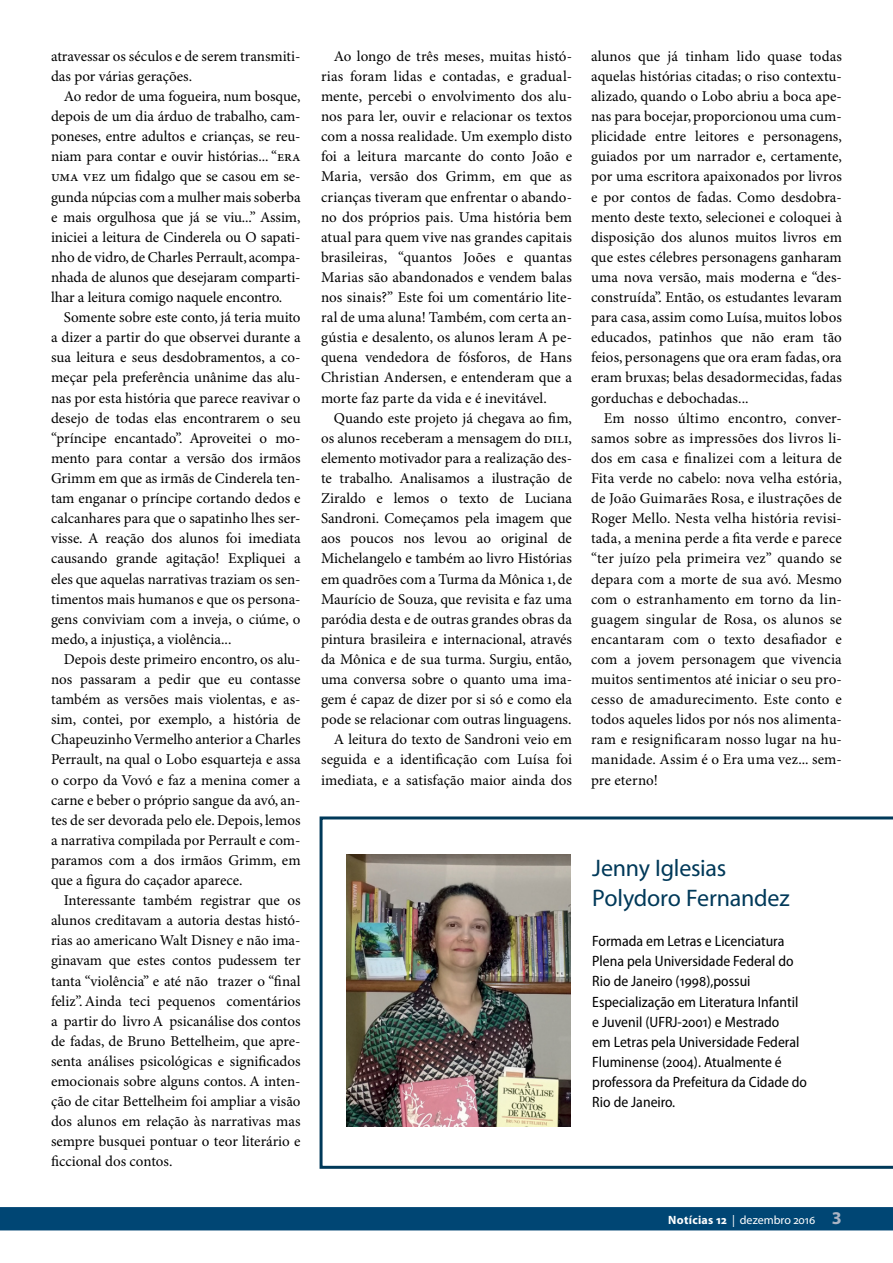
<style>
.page{position:relative;width:893px;height:1263px;background:#fff}
.page>*{position:absolute;margin:0;border:0;box-sizing:border-box;transform-origin:0 0}
.t1{font:24px/30.2px "Myriad Pro";letter-spacing:-.01em;color:#003959}
.t2{font:15px/20.1px "Minion Pro";color:#000;text-align:justify}
.t3{font:semi-condensed 15px/20.1px "Myriad Pro";color:#000}
.t4{font:12px "Myriad Pro";letter-spacing:-.005em;color:#fff}
.s1{font-weight:700}
.s2{font-weight:700;font-size:18px;color:#abb3c3}
</style>
<div class="page">
<div style="left:0;top:1207px;width:893px;height:23px;background:#004674"></div>
<img style="left:320px;top:816px;width:573px;height:353px">
<p class="t2" style="left:51px;top:47px;width:251px">atravessar os séculos e de serem transmiti&shy;das por várias gerações.</p>
<p class="t2" style="left:51px;top:87px;width:251px;text-indent:13px">Ao redor de uma fogueira, num bosque, depois de um dia árduo de trabalho, cam&shy;poneses, entre adultos e crianças, se reu&shy;niam para contar e ouvir histórias... “ERA UMA VEZ um fidalgo que se casou em se&shy;gunda núpcias com a mulher mais soberba e mais orgulhosa que já se viu...” Assim, iniciei a leitura de Cinderela ou O sapati&shy;nho de vidro, de Charles Perrault, acompa&shy;nhada de alunos que desejaram comparti&shy;lhar a leitura comigo naquele encontro.</p>
<p class="t2" style="left:51px;top:308px;width:251px;text-indent:13px">Somente sobre este conto, já teria muito a dizer a partir do que observei durante a sua leitura e seus desdobramentos, a co&shy;meçar pela preferência unânime das alu&shy;nas por esta história que parece reavivar o desejo de todas elas encontrarem o seu “príncipe encantado”. Aproveitei o mo&shy;mento para contar a versão dos irmãos Grimm em que as irmãs de Cinderela ten&shy;tam enganar o príncipe cortando dedos e calcanhares para que o sapatinho lhes ser&shy;visse. A reação dos alunos foi imediata causando grande agitação! Expliquei a eles que aquelas narrativas traziam os sen&shy;timentos mais humanos e que os persona&shy;gens conviviam com a inveja, o ciúme, o medo, a injustiça, a violência...</p>
<p class="t2" style="left:51px;top:650px;width:251px;text-indent:13px">Depois deste primeiro encontro, os alu&shy;nos passaram a pedir que eu contasse também as versões mais violentas, e as&shy;sim, contei, por exemplo, a história de Chapeuzinho Vermelho anterior a Charles Perrault, na qual o Lobo esquarteja e assa o corpo da Vovó e faz a menina comer a carne e beber o próprio sangue da avó, an&shy;tes de ser devorada pelo ele. Depois, lemos a narrativa compilada por Perrault e com&shy;paramos com a dos irmãos Grimm, em que a figura do caçador aparece.</p>
<p class="t2" style="left:51px;top:891px;width:251px;text-indent:13px">Interessante também registrar que os alunos creditavam a autoria destas histó&shy;rias ao americano Walt Disney e não ima&shy;ginavam que estes contos pudessem ter tanta “violência” e até não trazer o “final feliz”. Ainda teci pequenos comentários a partir do livro A psicanálise dos contos de fadas, de Bruno Bettelheim, que apre&shy;senta análises psicológicas e significados emocionais sobre alguns contos. A inten&shy;ção de citar Bettelheim foi ampliar a visão dos alunos em relação às narrativas mas sempre busquei pontuar o teor literário e ficcional dos contos.</p>
<p class="t2" style="left:321px;top:47px;width:253px;text-indent:13px">Ao longo de três meses, muitas histó&shy;rias foram lidas e contadas, e gradual&shy;mente, percebi o envolvimento dos alu&shy;nos para ler, ouvir e relacionar os textos com a nossa realidade. Um exemplo disto foi a leitura marcante do conto João e Maria, versão dos Grimm, em que as crianças tiveram que enfrentar o abando&shy;no dos próprios pais. Uma história bem atual para quem vive nas grandes capitais brasileiras, “quantos Joões e quantas Marias são abandonados e vendem balas nos sinais?” Este foi um comentário lite&shy;ral de uma aluna! Também, com certa an&shy;gústia e desalento, os alunos leram A pe&shy;quena vendedora de fósforos, de Hans Christian Andersen, e entenderam que a morte faz parte da vida e é inevitável.</p>
<p class="t2" style="left:321px;top:408px;width:253px;text-align:right">Quando este projeto já chegava ao fim, os alunos receberam a mensagem do DILI, elemento motivador para a realização des&shy;te trabalho. Analisamos a ilustração de Ziraldo e lemos o texto de Luciana Sandroni. Começamos pela imagem que aos poucos nos levou ao original de Michelangelo e também ao livro Histórias em quadrões com a Turma da Mônica 1, de Maurício de Souza, que revisita e faz uma paródia desta e de outras grandes obras da pintura brasileira e internacional, através da Mônica e de sua turma. Surgiu, então, uma conversa sobre o quanto uma ima&shy;gem é capaz de dizer por si só e como ela pode se relacionar com outras linguagens.<br>A leitura do texto de Sandroni veio em seguida e a identificação com Luísa foi imediata, e a satisfação maior ainda dos</p>
<p class="t2" style="left:591px;top:47px;width:252px">alunos que já tinham lido quase todas aquelas histórias citadas; o riso contextu&shy;alizado, quando o Lobo abriu a boca ape&shy;nas para bocejar, proporcionou uma cum&shy;plicidade entre leitores e personagens, guiados por um narrador e, certamente, por uma escritora apaixonados por livros e por contos de fadas. Como desdobra&shy;mento deste texto, selecionei e coloquei à disposição dos alunos muitos livros em que estes célebres personagens ganharam uma nova versão, mais moderna e “des&shy;construída”. Então, os estudantes levaram para casa, assim como Luísa, muitos lobos educados, patinhos que não eram tão feios, personagens que ora eram fadas, ora eram bruxas; belas desadormecidas, fadas gorduchas e debochadas...</p>
<p class="t2" style="left:591px;top:408px;width:252px;text-indent:13px">Em nosso último encontro, conver&shy;samos sobre as impressões dos livros li&shy;dos em casa e finalizei com a leitura de Fita verde no cabelo: nova velha estória, de João Guimarães Rosa, e ilustrações de Roger Mello. Nesta velha história revisi&shy;tada, a menina perde a fita verde e parece “ter juízo pela primeira vez” quando se depara com a morte de sua avó. Mesmo com o estranhamento em torno da lin&shy;guagem singular de Rosa, os alunos se encantaram com o texto desafiador e com a jovem personagem que vivencia muitos sentimentos até iniciar o seu pro&shy;cesso de amadurecimento. Este conto e todos aqueles lidos por nós nos alimenta&shy;ram e resignificaram nosso lugar na hu&shy;manidade. Assim é o Era uma vez... sem&shy;pre eterno!</p>
<h1 class="t1" style="left:592px;top:852px;width:199px">Jenny Iglesias<br>Polydoro Fernandez</h1>
<p class="t3" style="left:592px;top:931px;width:216px">Formada em Letras e Licenciatura<br>Plena pela Universidade Federal do<br>Rio de Janeiro (1998),possui<br>Especialização em Literatura Infantil e Juvenil (UFRJ-2001) e Mestrado<br>em Letras pela Universidade Federal<br>Fluminense (2004). Atualmente é professora da Prefeitura da Cidade do<br>Rio de Janeiro.</p>
<p class="t4" style="left:668px;top:1212px;width:175px"><span class="s1">Notícias 12</span> | dezembro 2016 <span class="s2">3</span></p>
</div>
